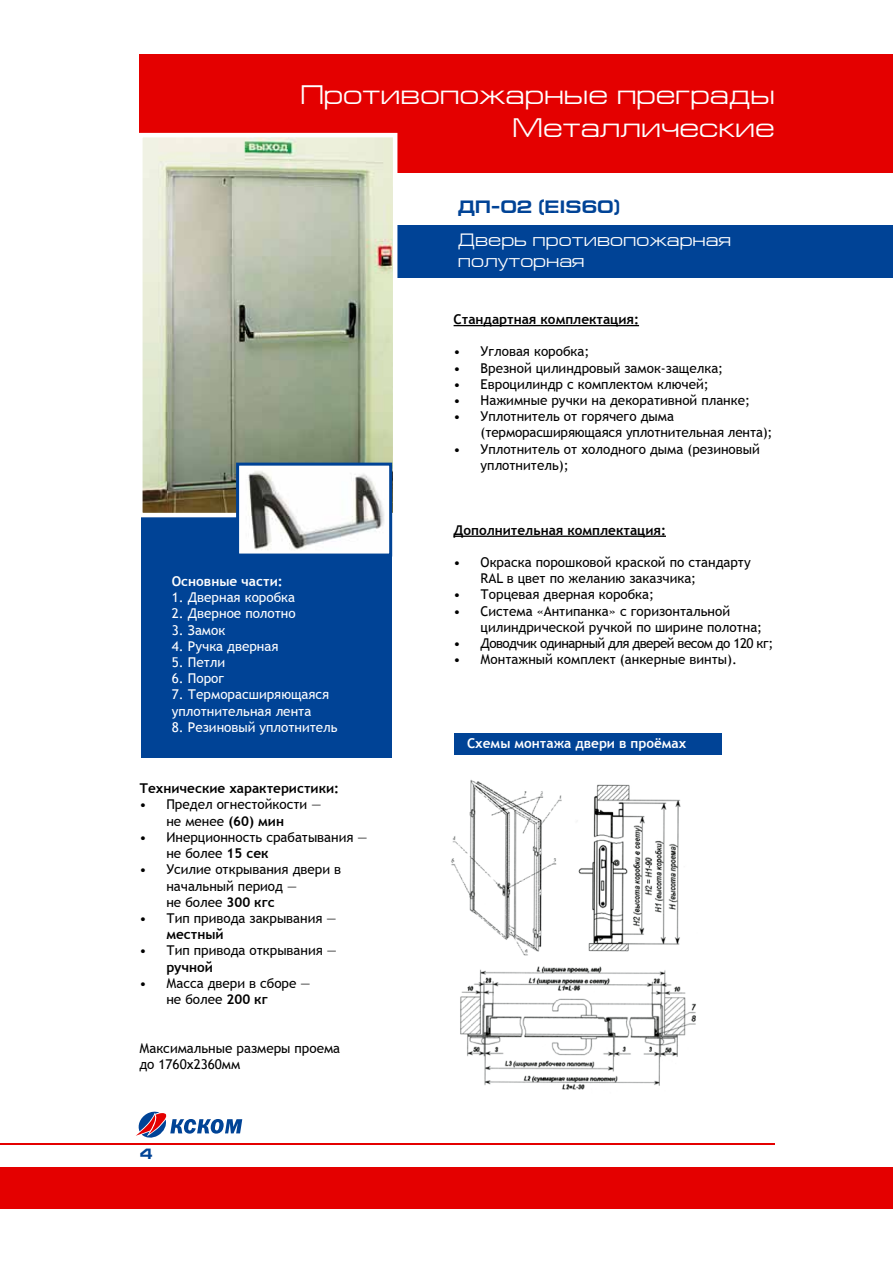
<style>
.page{position:relative;width:893px;height:1263px;background:#fff}
.page>*{position:absolute;margin:0;border:0;box-sizing:border-box;transform-origin:0 0}
.t1{font:27px/33px "Europe Ext";color:#fff;text-align:right}
.t2{font:18px/21px "Europe Ext";color:#fff}
.t3{font:700 18px "Europe Ext";color:#004396}
.t4{font:700 15px "Europe Ext";color:#004396}
.t5{font:13.5px/16.2px "Trebuchet MS";color:#000}
.t6{font:13.5px/16.2px "Trebuchet MS";color:#fff}
.t7{font:700 13.5px "Trebuchet MS";color:#000}
.t8{font:13.5px "Trebuchet MS";letter-spacing:-.04em;color:#000}
.t9{font:700 13.5px "Trebuchet MS";color:#fff}
.s1{font-weight:700}
</style>
<div class="page">
<div style="left:139px;top:54px;width:754px;height:119px;background:#e40000"></div>
<div style="left:332px;top:225px;width:561px;height:53px;background:#004396"></div>
<div style="left:0;top:1143px;width:893px;height:65px;background:#e40000"></div>
<div style="left:0;top:1146px;width:893px;height:21px;background:#fff"></div>
<div style="left:776px;top:1133px;width:117px;height:28px;background:#fff"></div>
<img style="left:460px;top:966px;width:236px;height:124px">
<div style="left:141px;top:511px;width:251px;height:247px;background:#004396"></div>
<hr style="left:454px;top:325px;width:185px;height:1px;background:#000">
<hr style="left:454px;top:536px;width:212px;height:1px;background:#000">
<div style="left:454px;top:734px;width:267px;height:21px;background:#004396"></div>
<img style="left:143px;top:138px;width:249px;height:374px">
<div style="left:138px;top:133px;width:259px;height:384px;border:4px solid #fff"></div>
<img style="left:451px;top:779px;width:111px;height:177px">
<img style="left:240px;top:467px;width:148px;height:85px">
<div style="left:236px;top:463px;width:156px;height:93px;border:3px solid #004396"></div>
<img style="left:578px;top:784px;width:103px;height:168px">
<svg style="left:136px;top:1111px;width:106px;height:27px"></svg>
<h1 class="t1" style="left:300px;top:78px;width:476px">Противопожарные преграды<br>Металлические</h1>
<h2 class="t3" style="left:458px;top:197px;width:163px">ДП-02 (EIS60)</h2>
<h2 class="t2" style="left:458px;top:230px;width:275px">Дверь противопожарная полуторная</h2>
<p class="t9" style="left:172px;top:573px;width:112px">Основные части:</p>
<p class="t6" style="left:172px;top:590px;width:125px">1. Дверная коробка</p>
<p class="t6" style="left:172px;top:606px;width:125px">2. Дверное полотно</p>
<p class="t6" style="left:172px;top:622px;width:55px">3. Замок</p>
<p class="t6" style="left:172px;top:638px;width:108px">4. Ручка дверная</p>
<p class="t6" style="left:172px;top:654px;width:55px">5. Петли</p>
<p class="t6" style="left:172px;top:671px;width:54px">6. Порог</p>
<p class="t6" style="left:172px;top:687px;width:159px">7. Терморасширяющаяся уплотнительная лента</p>
<p class="t6" style="left:172px;top:719px;width:167px">8. Резиновый уплотнитель</p>
<p class="t7" style="left:139px;top:780px;width:201px">Технические характеристики:</p>
<p class="t5" style="left:166px;top:797px;width:156px;text-indent:-27px">• Предел огнестойкости — не менее <span class="s1">(60) мин</span></p>
<p class="t5" style="left:166px;top:829px;width:203px;text-indent:-27px">• Инерционность срабатывания — не более <span class="s1">15 сек</span></p>
<p class="t5" style="left:166px;top:861px;width:176px;text-indent:-27px">• Усилие открывания двери в начальный период —<br>не более <span class="s1">300 кгс</span></p>
<p class="t5" style="left:139px;top:910px;width:199px">• Тип привода закрывания —</p>
<p class="t7" style="left:166px;top:926px;width:59px">местный</p>
<p class="t5" style="left:139px;top:942px;width:199px">• Тип привода открывания —</p>
<p class="t7" style="left:166px;top:958px;width:48px">ручной</p>
<p class="t5" style="left:166px;top:975px;width:146px;text-indent:-27px">• Масса двери в сборе — не более <span class="s1">200 кг</span></p>
<p class="t5" style="left:139px;top:1040px;width:202px">Максимальные размеры проема до 1760х2360мм</p>
<p class="t4" style="left:139px;top:1146px;width:14px">4</p>
<p class="t7" style="left:454px;top:311px;width:187px">Стандартная комплектация:</p>
<p class="t5" style="left:454px;top:344px;width:137px">• Угловая коробка;</p>
<p class="t5" style="left:454px;top:360px;width:271px">• Врезной цилиндровый замок-защелка;</p>
<p class="t5" style="left:454px;top:376px;width:257px">• Евроцилиндр с комплектом ключей;</p>
<p class="t5" style="left:454px;top:392px;width:298px">• Нажимные ручки на декоративной планке;</p>
<p class="t5" style="left:481px;top:408px;width:293px;text-indent:-27px">• Уплотнитель от горячего дыма (терморасширяющаяся уплотнительная лента);</p>
<p class="t5" style="left:481px;top:441px;width:281px;text-indent:-27px">• Уплотнитель от холодного дыма (резиновый уплотнитель);</p>
<p class="t7" style="left:454px;top:521px;width:214px">Дополнительная комплектация:</p>
<p class="t5" style="left:481px;top:554px;width:272px;text-indent:-27px">• Окраска порошковой краской по стандарту<br>RAL в цвет по желанию заказчика;</p>
<p class="t5" style="left:454px;top:587px;width:202px">• Торцевая дверная коробка;</p>
<p class="t5" style="left:481px;top:603px;width:283px;text-indent:-27px">• Система «Антипанка» с горизонтальной цилиндрической ручкой по ширине полотна;</p>
<p class="t8" style="left:454px;top:635px;width:321px">• Доводчик одинарный для дверей весом до 120 кг;</p>
<p class="t5" style="left:454px;top:651px;width:285px">• Монтажный комплект (анкерные винты).</p>
<p class="t9" style="left:467px;top:735px;width:221px">Схемы монтажа двери в проёмах</p>
</div>
